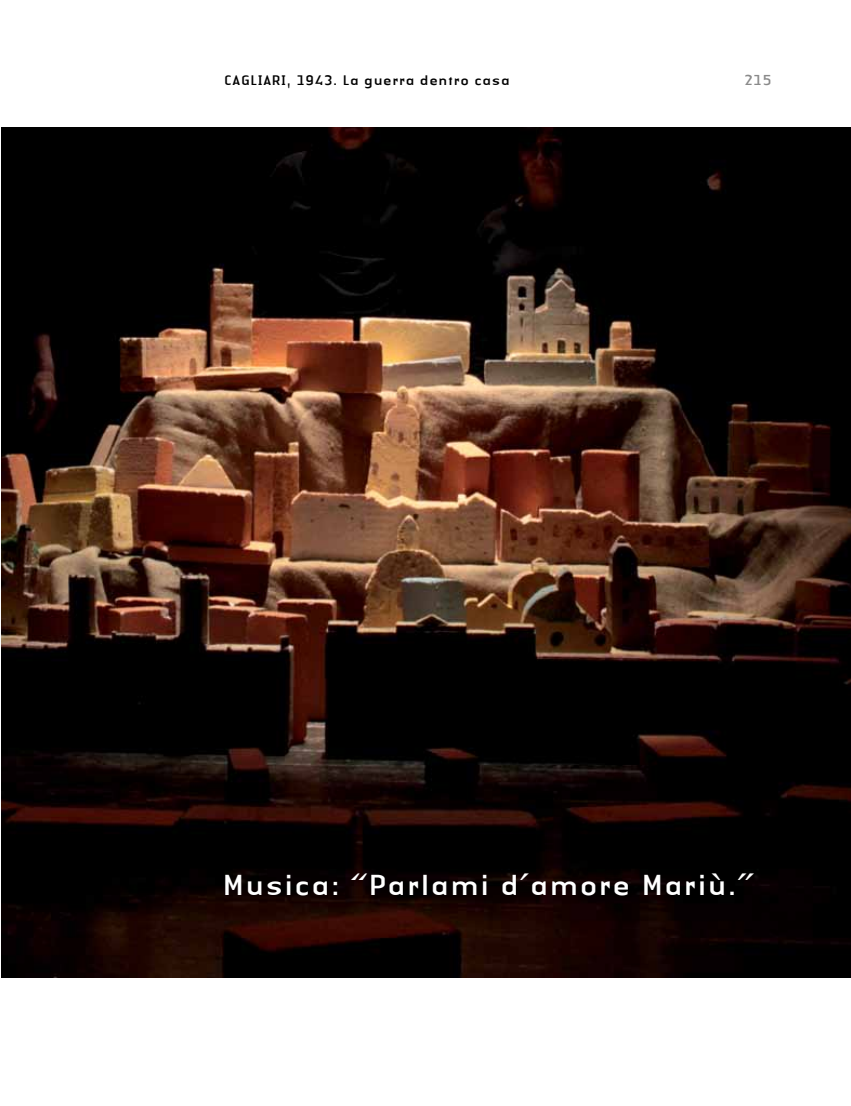
<style>
.page{position:relative;width:851px;height:1106px;background:#fff}
.page>*{position:absolute;margin:0;border:0;box-sizing:border-box;transform-origin:0 0}
.t1{font:30px "LT Authentic Sans";color:#fff}
.t2{font:15px "LT Authentic Sans";color:#000}
.t3{font:14.4px "LT Authentic Sans";color:#000}
</style>
<div class="page">
<img style="left:1px;top:127px;width:849px;height:850px">
<p class="t3" style="left:224px;top:71px;width:288px">CAGLIARI, 1943. La guerra dentro casa</p>
<p class="t2" style="left:743px;top:70px;width:30px">215</p>
<h1 class="t1" style="left:222px;top:866px;width:533px">Musica: “Parlami d’amore Mariù.”</h1>
</div>
